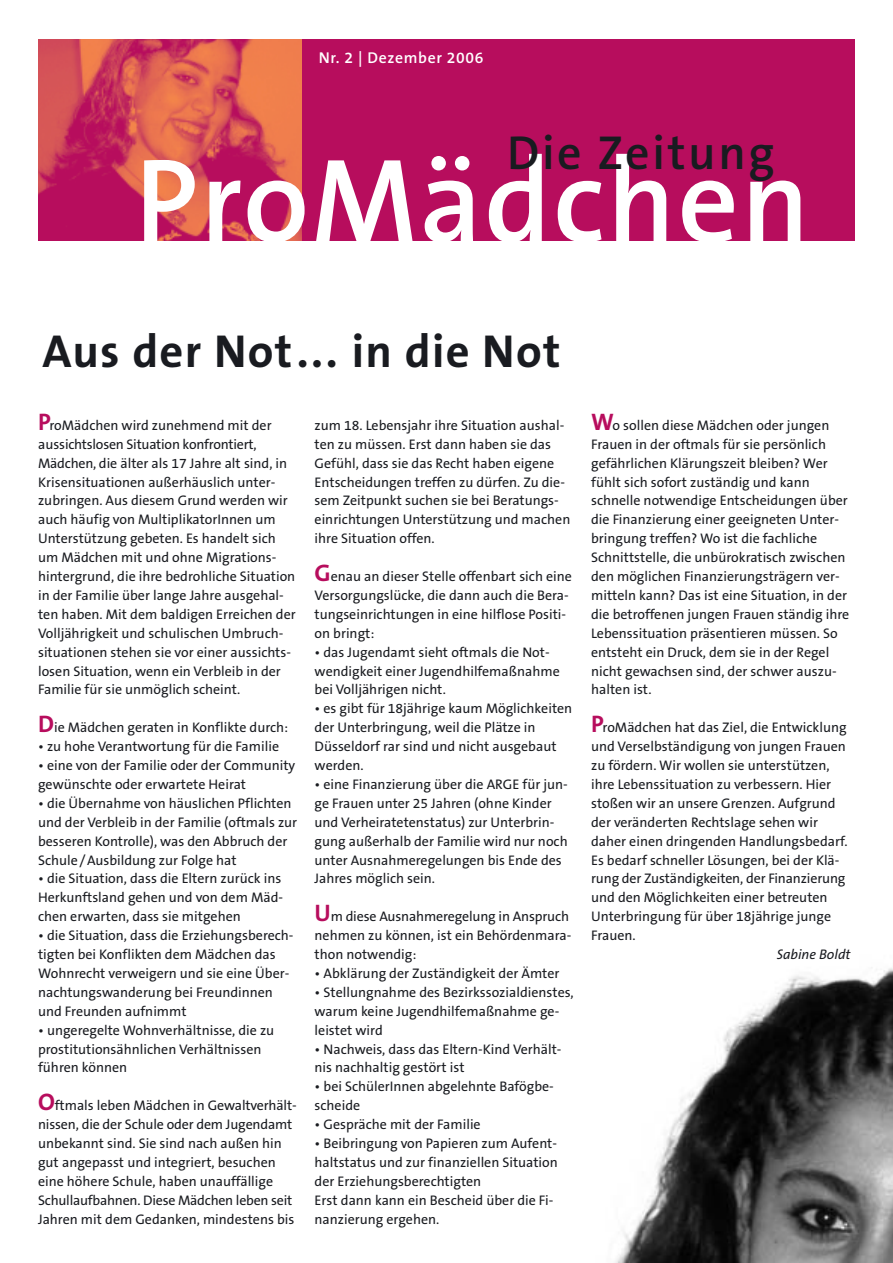
<style>
.page{position:relative;width:893px;height:1263px;background:#fff}
.page>*{position:absolute;margin:0;border:0;box-sizing:border-box;transform-origin:0 0}
.t1{font:600 120px "The Sans B6";letter-spacing:.015em;color:#fff}
.t2{font:600 48px "The Sans B6";letter-spacing:.055em;color:#191b20}
.t3{font:700 46.5px "The Sans B7";letter-spacing:.03em;color:#191b20}
.t4{font:600 15.75px "The Sans B6";letter-spacing:.045em;color:#fff}
.t5{font:13.95px/18.9px "The Sans B5 Plain";color:#191b20}
.t6{font:italic 13.95px "The Sans B5 Plain";color:#191b20}
.s1{font-family:"The Sans B7";font-weight:700;font-size:24px;color:#b70d5d}
</style>
<div class="page">
<img style="left:615px;top:968px;width:277px;height:295px">
<div style="left:300px;top:39px;width:554px;height:202px;background:#b70d5d"></div>
<img style="left:38px;top:39px;width:264px;height:202px">
<p class="t4" style="left:319px;top:52px;width:166px">Nr. 2 | Dezember 2006</p>
<h2 class="t2" style="left:507px;top:134px;width:269px">Die Zeitung</h2>
<h1 class="t1" style="left:135px;top:156px;width:676px">ProMädchen</h1>
<h3 class="t3" style="left:42px;top:334px;width:519px">Aus der Not... in die Not</h3>
<p class="t5" style="left:38px;top:417px;width:259px"><span class="s1">P</span>roMädchen wird zunehmend mit der aussichtslosen Situation konfrontiert, Mädchen, die älter als 17 Jahre alt sind, in Krisensituationen außerhäuslich unter&shy;zubringen. Aus diesem Grund werden wir auch häufig von MultiplikatorInnen um Unterstützung gebeten. Es handelt sich um Mädchen mit und ohne Migrations&shy;hintergrund, die ihre bedrohliche Situation in der Familie über lange Jahre ausgehal&shy;ten haben. Mit dem baldigen Erreichen der Volljährigkeit und schulischen Umbruch&shy;situationen stehen sie vor einer aussichts&shy;losen Situation, wenn ein Verbleib in der Familie für sie unmöglich scheint.</p>
<p class="t5" style="left:38px;top:719px;width:252px"><span class="s1">D</span>ie Mädchen geraten in Konflikte durch:</p>
<p class="t5" style="left:38px;top:738px;width:242px">• zu hohe Verantwortung für die Familie</p>
<p class="t5" style="left:38px;top:757px;width:259px">• eine von der Familie oder der Community gewünschte oder erwartete Heirat</p>
<p class="t5" style="left:38px;top:795px;width:261px">• die Übernahme von häuslichen Pflichten und der Verbleib in der Familie (oftmals zur besseren Kontrolle), was den Abbruch der Schule/Ausbildung zur Folge hat</p>
<p class="t5" style="left:38px;top:871px;width:246px">• die Situation, dass die Eltern zurück ins<br>Herkunftsland gehen und von dem Mäd&shy;chen erwarten, dass sie mitgehen</p>
<p class="t5" style="left:38px;top:927px;width:257px">• die Situation, dass die Erziehungsberech&shy;tigten bei Konflikten dem Mädchen das Wohnrecht verweigern und sie eine Über&shy;nachtungswanderung bei Freundinnen und Freunden aufnimmt</p>
<p class="t5" style="left:38px;top:1022px;width:238px">• ungeregelte Wohnverhältnisse, die zu prostitutionsähnlichen Verhältnissen führen können</p>
<p class="t5" style="left:38px;top:1097px;width:260px"><span class="s1">O</span>ftmals leben Mädchen in Gewaltverhält&shy;nissen, die der Schule oder dem Jugendamt unbekannt sind. Sie sind nach außen hin gut angepasst und integriert, besuchen eine höhere Schule, haben unauffällige Schullaufbahnen. Diese Mädchen leben seit Jahren mit dem Gedanken, mindestens bis</p>
<p class="t5" style="left:314px;top:417px;width:257px">zum 18. Lebensjahr ihre Situation aushal&shy;ten zu müssen. Erst dann haben sie das Gefühl, dass sie das Recht haben eigene Entscheidungen treffen zu dürfen. Zu die&shy;sem Zeitpunkt suchen sie bei Beratungs&shy;einrichtungen Unterstützung und machen ihre Situation offen.</p>
<p class="t5" style="left:314px;top:568px;width:259px"><span class="s1">G</span>enau an dieser Stelle offenbart sich eine Versorgungslücke, die dann auch die Bera&shy;tungseinrichtungen in eine hilflose Positi&shy;on bringt:</p>
<p class="t5" style="left:314px;top:644px;width:247px">• das Jugendamt sieht oftmals die Not&shy;wendigkeit einer Jugendhilfemaßnahme bei Volljährigen nicht.</p>
<p class="t5" style="left:314px;top:701px;width:259px">• es gibt für 18jährige kaum Möglichkeiten der Unterbringung, weil die Plätze in<br>Düsseldorf rar sind und nicht ausgebaut werden.</p>
<p class="t5" style="left:314px;top:776px;width:254px">• eine Finanzierung über die ARGE für jun&shy;ge Frauen unter 25 Jahren (ohne Kinder und Verheiratetenstatus) zur Unterbrin&shy;gung außerhalb der Familie wird nur noch unter Ausnahmeregelungen bis Ende des Jahres möglich sein.</p>
<p class="t5" style="left:314px;top:908px;width:258px"><span class="s1">U</span>m diese Ausnahmeregelung in Anspruch nehmen zu können, ist ein Behördenmara&shy;thon notwendig:</p>
<p class="t5" style="left:314px;top:965px;width:246px">• Abklärung der Zuständigkeit der Ämter</p>
<p class="t5" style="left:314px;top:984px;width:260px">• Stellungnahme des Bezirkssozialdienstes, warum keine Jugendhilfemaßnahme ge&shy;leistet wird</p>
<p class="t5" style="left:314px;top:1041px;width:248px">• Nachweis, dass das Eltern-Kind Verhält&shy;nis nachhaltig gestört ist</p>
<p class="t5" style="left:314px;top:1079px;width:241px">• bei SchülerInnen abgelehnte Bafögbe&shy;scheide</p>
<p class="t5" style="left:314px;top:1116px;width:168px">• Gespräche mit der Familie</p>
<p class="t5" style="left:314px;top:1135px;width:245px">• Beibringung von Papieren zum Aufent&shy;haltstatus und zur finanziellen Situation der Erziehungsberechtigten<br>Erst dann kann ein Bescheid über die Fi&shy;nanzierung ergehen.</p>
<p class="t5" style="left:591px;top:417px;width:260px"><span class="s1">W</span>o sollen diese Mädchen oder jungen Frauen in der oftmals für sie persönlich gefährlichen Klärungszeit bleiben? Wer fühlt sich sofort zuständig und kann schnelle notwendige Entscheidungen über die Finanzierung einer geeigneten Unter&shy;bringung treffen? Wo ist die fachliche Schnittstelle, die unbürokratisch zwischen den möglichen Finanzierungsträgern ver&shy;mitteln kann? Das ist eine Situation, in der die betroffenen jungen Frauen ständig ihre Lebenssituation präsentieren müssen. So entsteht ein Druck, dem sie in der Regel nicht gewachsen sind, der schwer auszu&shy;halten ist.</p>
<p class="t5" style="left:591px;top:719px;width:258px"><span class="s1">P</span>roMädchen hat das Ziel, die Entwicklung und Verselbständigung von jungen Frauen zu fördern. Wir wollen sie unterstützen, ihre Lebenssituation zu verbessern. Hier stoßen wir an unsere Grenzen. Aufgrund der veränderten Rechtslage sehen wir daher einen dringenden Handlungsbedarf.<br>Es bedarf schneller Lösungen, bei der Klä&shy;rung der Zuständigkeiten, der Finanzierung und den Möglichkeiten einer betreuten Unterbringung für über 18jährige junge Frauen.</p>
<p class="t6" style="left:776px;top:949px;width:75px">Sabine Boldt</p>
</div>
